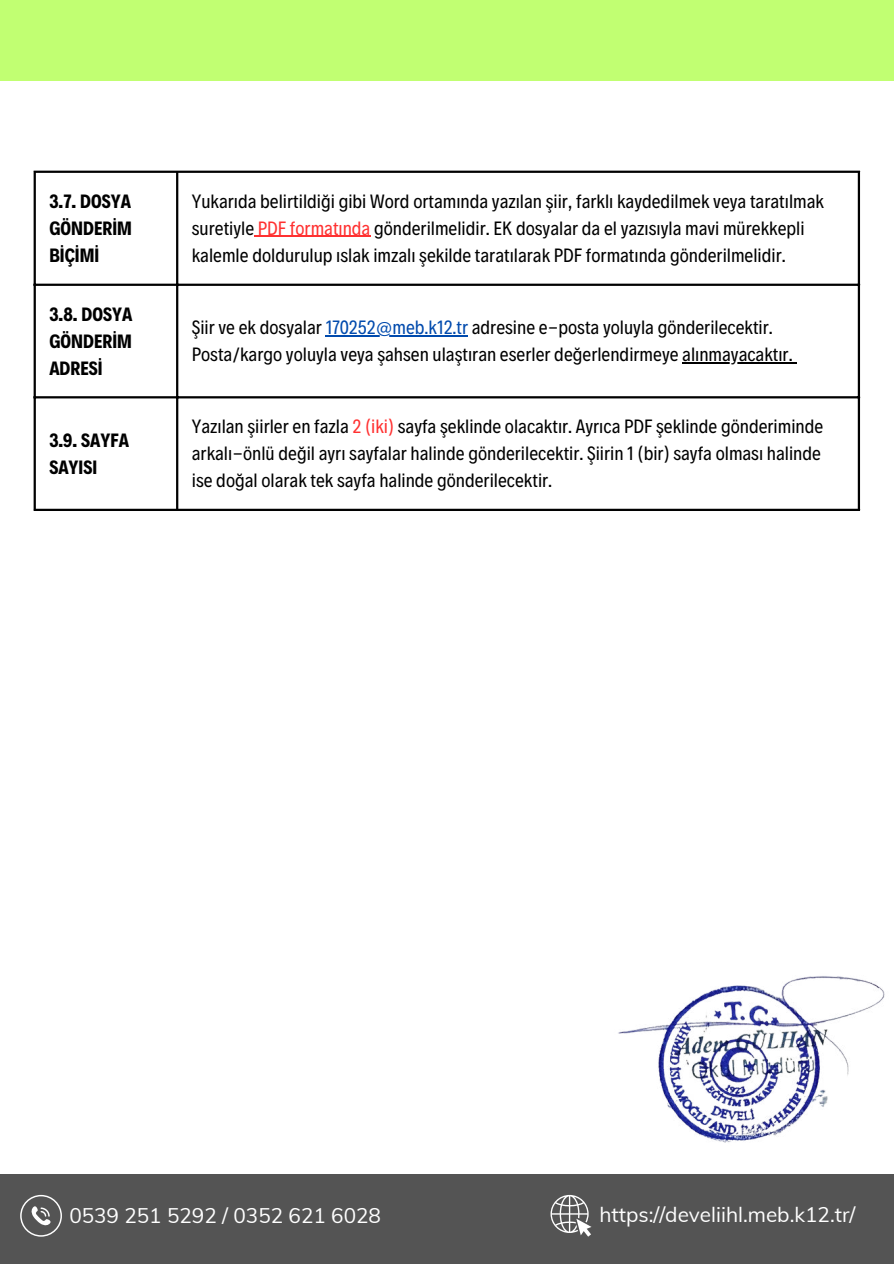
<style>
.page{position:relative;width:894px;height:1264px;background:#fff}
.page>*{position:absolute;margin:0;border:0;box-sizing:border-box;transform-origin:0 0}
.t1{font:20.7px "Muli";color:#fff}
.t2{font:19.5px/27px "Decalotype";color:#000}
.t3{font:700 19.5px/27px "Decalotype";color:#000;text-align:justify}
.s1{color:#ff3131}
.s2{color:#004aad}
</style>
<div class="page">
<div style="left:0;top:0;width:893px;height:81px;background:#c1ff72"></div>
<div style="left:0;top:1174px;width:893px;height:89px;background:#545454"></div>
<svg style="left:20px;top:1194px;width:42px;height:42px"></svg>
<img style="left:618px;top:976px;width:267px;height:167px">
<svg style="left:550px;top:1194px;width:41px;height:42px"></svg>
<hr style="left:254px;top:236px;width:116px;height:1px;background:#ff3131">
<hr style="left:325px;top:335px;width:143px;height:1px;background:#004aad">
<hr style="left:682px;top:362px;width:110px;height:1px;background:#000">
<hr style="left:34px;top:173px;width:2px;height:336px;background:#000">
<hr style="left:176px;top:173px;width:2px;height:336px;background:#000">
<hr style="left:857px;top:173px;width:2px;height:336px;background:#000">
<hr style="left:34px;top:171px;width:825px;height:2px;background:#000">
<hr style="left:34px;top:284px;width:825px;height:2px;background:#000">
<hr style="left:34px;top:396px;width:825px;height:2px;background:#000">
<hr style="left:34px;top:509px;width:825px;height:2px;background:#000">
<p class="t3" style="left:49px;top:186px;width:84px">3.7. DOSYA GÖNDERİM BİÇİMİ</p>
<p class="t2" style="left:192px;top:186px;width:633px">Yukarıda belirtildiği gibi Word ortamında yazılan şiir, farklı kaydedilmek veya taratılmak suretiyle <span class="s1">PDF formatında</span> gönderilmelidir. EK dosyalar da el yazısıyla mavi mürekkepli kalemle doldurulup ıslak imzalı şekilde taratılarak PDF formatında gönderilmelidir.</p>
<p class="t3" style="left:49px;top:299px;width:84px">3.8. DOSYA GÖNDERİM ADRESİ</p>
<p class="t3" style="left:49px;top:425px;width:81px">3.9. SAYFA<br>SAYISI</p>
<p class="t2" style="left:192px;top:313px;width:602px">Şiir ve ek dosyalar <span class="s2">170252@meb.k12.tr</span> adresine e-posta yoluyla gönderilecektir.<br>Posta/kargo yoluyla veya şahsen ulaştıran eserler değerlendirmeye alınmayacaktır.</p>
<p class="t2" style="left:192px;top:412px;width:632px;text-align:justify">Yazılan şiirler en fazla <span class="s1">2 (iki)</span> sayfa şeklinde olacaktır. Ayrıca PDF şeklinde gönderiminde arkalı-önlü değil ayrı sayfalar halinde gönderilecektir. Şiirin 1 (bir) sayfa olması halinde ise doğal olarak tek sayfa halinde gönderilecektir.</p>
<p class="t1" style="left:69px;top:1200px;width:313px">0539 251 5292 / 0352 621 6028</p>
<p class="t1" style="left:599px;top:1199px;width:257px">https://develiihl.meb.k12.tr/</p>
</div>
